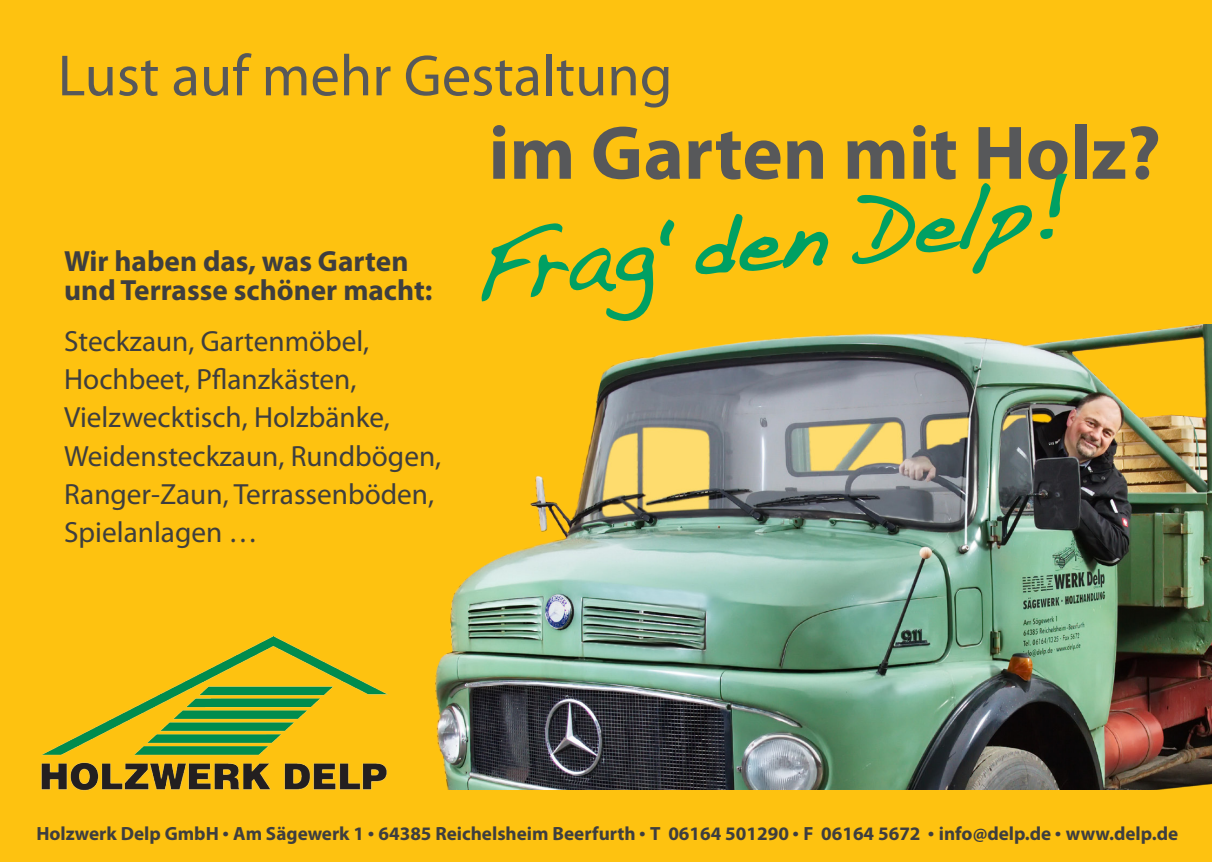
<style>
.page{position:relative;width:1212px;height:862px;background:#fff}
.page>*{position:absolute;margin:0;border:0;box-sizing:border-box;transform-origin:0 0}
.t1{font:700 76.5px "Myriad Pro";color:#57585a}
.t2{font:58.5px "Myriad Pro";color:#57585a}
.t3{font:29.25px/38.2px "Myriad Pro";color:#3e3e3f}
.t4{font:700 29.25px/29.2px "Myriad Pro";color:#3e3e3f}
.t5{font:700 19.12px "Myriad Pro";color:#3e3e3f}
.s1{font-family:"Helvetica Neue";font-stretch:condensed;font-size:24.75px}
</style>
<div class="page">
<div style="left:0;top:0;width:1212px;height:861px;background:#fec210"></div>
<img style="left:435px;top:324px;width:777px;height:465px">
<img style="left:41px;top:636px;width:346px;height:154px">
<svg style="left:481px;top:173px;width:587px;height:149px"></svg>
<p class="t2" style="left:58px;top:40px;width:616px">Lust auf mehr Gestaltung</p>
<p class="t4" style="left:64px;top:245px;width:370px">Wir haben das, was Garten und Terrasse schöner macht:</p>
<p class="t3" style="left:64px;top:321px;width:379px">Steckzaun, Gartenmöbel,<br>Hochbeet, Pflanzkästen,<br>Vielzwecktisch, Holzbänke,<br>Weidensteckzaun, Rundbögen,<br>Ranger-Zaun, Terrassenböden,<br>Spielanlagen …</p>
<p class="t1" style="left:489px;top:103px;width:674px">im Garten mit Holz?</p>
<p class="t5" style="left:36px;top:820px;width:1143px">Holzwerk Delp GmbH <span class="s1">·</span> Am Sägewerk 1 <span class="s1">·</span> 64385 Reichelsheim Beerfurth <span class="s1">·</span> T 06164 501290 <span class="s1">·</span> F 06164 5672 <span class="s1">·</span> info@delp.de <span class="s1">·</span> www.delp.de</p>
</div>
